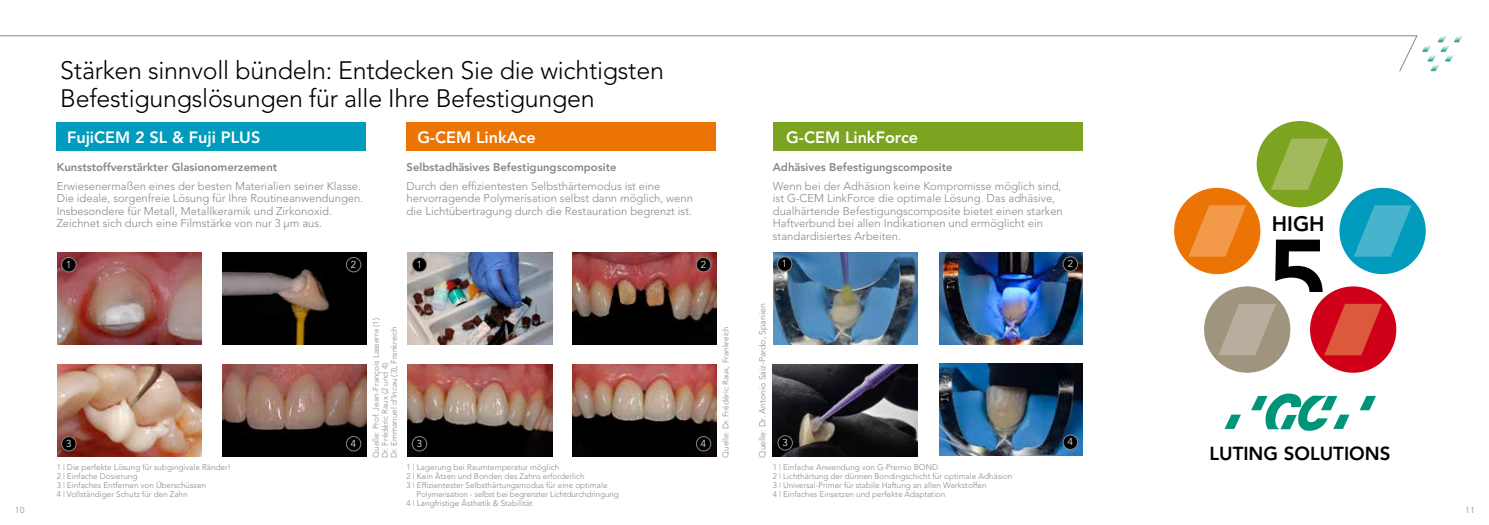
<style>
.page{position:relative;width:1489px;height:525px;background:#fff}
.page>*{position:absolute;margin:0;border:0;box-sizing:border-box;transform-origin:0 0}
.t1{font:800 109px "Avenir";color:#000}
.t2{font:300 25px/27.5px "Avenir";letter-spacing:-.01em;color:#000}
.t3{font:800 20.75px "Avenir";color:#000}
.t4{font:800 18.75px "Avenir";color:#000}
.t5{font:800 16.25px "Avenir";color:#fff}
.t6{font:300 11.25px/12.4px "Avenir";color:#87888a}
.t7{font:800 11.25px "Avenir";color:#87888a}
.t8{font:300 10px "Avenir";color:#fff}
.t9{font:300 8.75px "Avenir";color:#87888a}
.t10{font:300 8.75px "Frutiger";color:#929395}
.t11{font:300 8.12px/9px "Avenir";color:#87888a}
</style>
<div class="page">
<div style="left:57px;top:122px;width:309px;height:28px;background:#009bbd"></div>
<div style="left:406px;top:122px;width:310px;height:28px;background:#ec7405"></div>
<div style="left:772px;top:122px;width:310px;height:28px;background:#7ca421"></div>
<img style="left:407px;top:364px;width:145px;height:92px">
<div style="left:412px;top:436px;width:14px;height:14px;background:#000;border-radius:50%"></div>
<div style="left:412px;top:436px;width:15px;height:15px;border:1px solid #87888a;border-radius:50%"></div>
<img style="left:772px;top:364px;width:145px;height:92px">
<div style="left:778px;top:435px;width:14px;height:15px;background:#000;border-radius:50%"></div>
<div style="left:777px;top:435px;width:15px;height:15px;border:1px solid #87888a;border-radius:50%"></div>
<img style="left:57px;top:252px;width:145px;height:92px">
<div style="left:62px;top:257px;width:14px;height:15px;background:#000;border-radius:50%"></div>
<div style="left:61px;top:257px;width:15px;height:15px;border:1px solid #87888a;border-radius:50%"></div>
<img style="left:223px;top:252px;width:143px;height:92px">
<div style="left:346px;top:257px;width:15px;height:15px;background:#000;border-radius:50%"></div>
<div style="left:346px;top:257px;width:15px;height:15px;border:1px solid #87888a;border-radius:50%"></div>
<img style="left:407px;top:252px;width:145px;height:92px">
<div style="left:412px;top:257px;width:14px;height:15px;background:#000;border-radius:50%"></div>
<div style="left:412px;top:257px;width:15px;height:15px;border:1px solid #87888a;border-radius:50%"></div>
<img style="left:573px;top:252px;width:143px;height:92px">
<div style="left:696px;top:257px;width:14px;height:15px;background:#000;border-radius:50%"></div>
<div style="left:696px;top:257px;width:15px;height:15px;border:1px solid #87888a;border-radius:50%"></div>
<img style="left:773px;top:252px;width:144px;height:92px">
<div style="left:777px;top:257px;width:14px;height:14px;background:#000;border-radius:50%"></div>
<div style="left:777px;top:256px;width:15px;height:15px;border:1px solid #87888a;border-radius:50%"></div>
<img style="left:939px;top:252px;width:143px;height:92px">
<div style="left:1063px;top:257px;width:14px;height:14px;background:#000;border-radius:50%"></div>
<div style="left:1062px;top:256px;width:15px;height:15px;border:1px solid #87888a;border-radius:50%"></div>
<img style="left:57px;top:364px;width:145px;height:92px">
<div style="left:62px;top:436px;width:14px;height:14px;background:#000;border-radius:50%"></div>
<div style="left:61px;top:436px;width:15px;height:15px;border:1px solid #87888a;border-radius:50%"></div>
<img style="left:223px;top:364px;width:143px;height:92px">
<div style="left:346px;top:436px;width:15px;height:14px;background:#000;border-radius:50%"></div>
<div style="left:346px;top:436px;width:15px;height:15px;border:1px solid #87888a;border-radius:50%"></div>
<img style="left:573px;top:364px;width:143px;height:92px">
<div style="left:696px;top:436px;width:14px;height:14px;background:#000;border-radius:50%"></div>
<div style="left:696px;top:436px;width:15px;height:15px;border:1px solid #87888a;border-radius:50%"></div>
<img style="left:939px;top:363px;width:143px;height:92px">
<div style="left:1063px;top:435px;width:14px;height:14px;background:#000;border-radius:50%"></div>
<div style="left:1062px;top:434px;width:15px;height:15px;border:1px solid #87888a;border-radius:50%"></div>
<div style="left:1256px;top:121px;width:86px;height:86px;background:#7ca421;border-radius:50%"></div>
<div style="left:1173px;top:188px;width:87px;height:86px;background:#ec7405;border-radius:50%"></div>
<div style="left:1309px;top:286px;width:87px;height:86px;background:#d10019;border-radius:50%"></div>
<div style="left:1339px;top:188px;width:86px;height:86px;background:#009bbd;border-radius:50%"></div>
<div style="left:1203px;top:286px;width:87px;height:86px;background:#9f947e;border-radius:50%"></div>
<svg style="left:1324px;top:304px;width:57px;height:51px"></svg>
<svg style="left:1218px;top:304px;width:57px;height:51px"></svg>
<svg style="left:1271px;top:138px;width:57px;height:52px"></svg>
<svg style="left:1189px;top:205px;width:57px;height:51px"></svg>
<svg style="left:1354px;top:205px;width:57px;height:51px"></svg>
<svg style="left:1225px;top:414px;width:15px;height:14px"></svg>
<svg style="left:1359px;top:395px;width:16px;height:15px"></svg>
<svg style="left:1251px;top:393px;width:98px;height:38px"></svg>
<svg style="left:0;top:35px;width:1417px;height:37px"></svg>
<svg style="left:1422px;top:36px;width:40px;height:35px"></svg>
<h2 class="t2" style="left:60px;top:56px;width:605px">Stärken sinnvoll bündeln: Entdecken Sie die wichtigsten<br>Befestigungslösungen für alle Ihre Befestigungen</h2>
<h3 class="t5" style="left:67px;top:127px;width:195px">FujiCEM 2 SL &amp; Fuji PLUS</h3>
<h3 class="t5" style="left:417px;top:127px;width:120px">G-CEM LinkAce</h3>
<h3 class="t5" style="left:786px;top:127px;width:133px">G-CEM LinkForce</h3>
<h3 class="t7" style="left:57px;top:161px;width:222px">Kunststoffverstärkter Glasionomerzement</h3>
<h3 class="t6" style="left:57px;top:180px;width:308px">Erwiesenermaßen eines der besten Materialien seiner Klasse.<br>Die ideale, sorgenfreie Lösung für Ihre Routineanwendungen.<br>Insbesondere für Metall, Metallkeramik und Zirkonoxid.<br>Zeichnet sich durch eine Filmstärke von nur 3 µm aus.</h3>
<h3 class="t7" style="left:406px;top:161px;width:211px">Selbstadhäsives Befestigungscomposite</h3>
<h3 class="t6" style="left:406px;top:180px;width:288px">Durch den effizientesten Selbsthärtemodus ist eine hervorragende Polymerisation selbst dann möglich, wenn die Lichtübertragung durch die Restauration begrenzt ist.</h3>
<h3 class="t7" style="left:772px;top:161px;width:181px">Adhäsives Befestigungscomposite</h3>
<p class="t6" style="left:772px;top:180px;width:291px">Wenn bei der Adhäsion keine Kompromisse möglich sind, ist G-CEM LinkForce die optimale Lösung. Das adhäsive, dualhärtende Befestigungscomposite bietet einen starken Haftverbund bei allen Indikationen und ermöglicht ein standardisiertes Arbeiten.</p>
<p class="t8" style="left:66px;top:258px;width:7px">1</p>
<p class="t8" style="left:351px;top:258px;width:7px">2</p>
<p class="t8" style="left:417px;top:258px;width:7px">1</p>
<p class="t8" style="left:701px;top:258px;width:7px">2</p>
<p class="t8" style="left:782px;top:258px;width:7px">1</p>
<p class="t8" style="left:1067px;top:258px;width:7px">2</p>
<p class="t9" style="left:757px;top:457px;width:156px;rotate:-90deg">Quelle: Dr. Antonio Saiz-Pardo, Spanien</p>
<p class="t11" style="left:371px;top:457px;width:141px;rotate:-90deg">Quelle: Prof. Jean-François Lasserre (1)<br>Dr. Frédéric Raux (2 und 4)<br>Dr. Emmanuel d’Incau (3), Frankreich</p>
<p class="t11" style="left:721px;top:457px;width:133px;rotate:-90deg">Quelle: Dr. Frédéric Raux, Frankreich</p>
<p class="t8" style="left:66px;top:437px;width:7px">3</p>
<p class="t8" style="left:351px;top:437px;width:7px">4</p>
<p class="t8" style="left:701px;top:437px;width:7px">4</p>
<p class="t8" style="left:1067px;top:436px;width:7px">4</p>
<p class="t8" style="left:417px;top:437px;width:7px">3</p>
<p class="t8" style="left:782px;top:436px;width:7px">3</p>
<h3 class="t3" style="left:1271px;top:212px;width:54px">HIGH</h3>
<h1 class="t1" style="left:1264px;top:214px;width:66px">5</h1>
<h3 class="t4" style="left:1209px;top:441px;width:183px">LUTING SOLUTIONS</h3>
<p class="t11" style="left:57px;top:462px;width:176px">1 | Die perfekte Lösung für subgingivale Ränder!<br>2 | Einfache Dosierung<br>3 | Einfaches Entfernen von Überschüssen<br>4 | Vollständiger Schutz für den Zahn</p>
<p class="t11" style="left:772px;top:462px;width:241px">1 | Einfache Anwendung von G-Premio BOND<br>2 | Lichthärtung der dünnen Bondingschicht für optimale Adhäsion 3 | Universal-Primer für stabile Haftung an allen Werkstoffen<br>4 | Einfaches Einsetzen und perfekte Adaptation</p>
<p class="t11" style="left:406px;top:462px;width:154px">1 | Lagerung bei Raumtemperatur möglich</p>
<p class="t11" style="left:406px;top:471px;width:179px">2 | Kein Ätzen und Bonden des Zahns erforderlich</p>
<p class="t11" style="left:406px;top:480px;width:202px">3 | Effizientester Selbsthärtungsmodus für eine optimale</p>
<p class="t11" style="left:416px;top:489px;width:204px">Polymerisation - selbst bei begrenzter Lichtdurchdringung</p>
<p class="t11" style="left:406px;top:498px;width:127px">4 | Langfristige Ästhetik &amp; Stabilität</p>
<p class="t10" style="left:15px;top:504px;width:11px">10</p>
<p class="t10" style="left:1464px;top:504px;width:11px">11</p>
</div>
